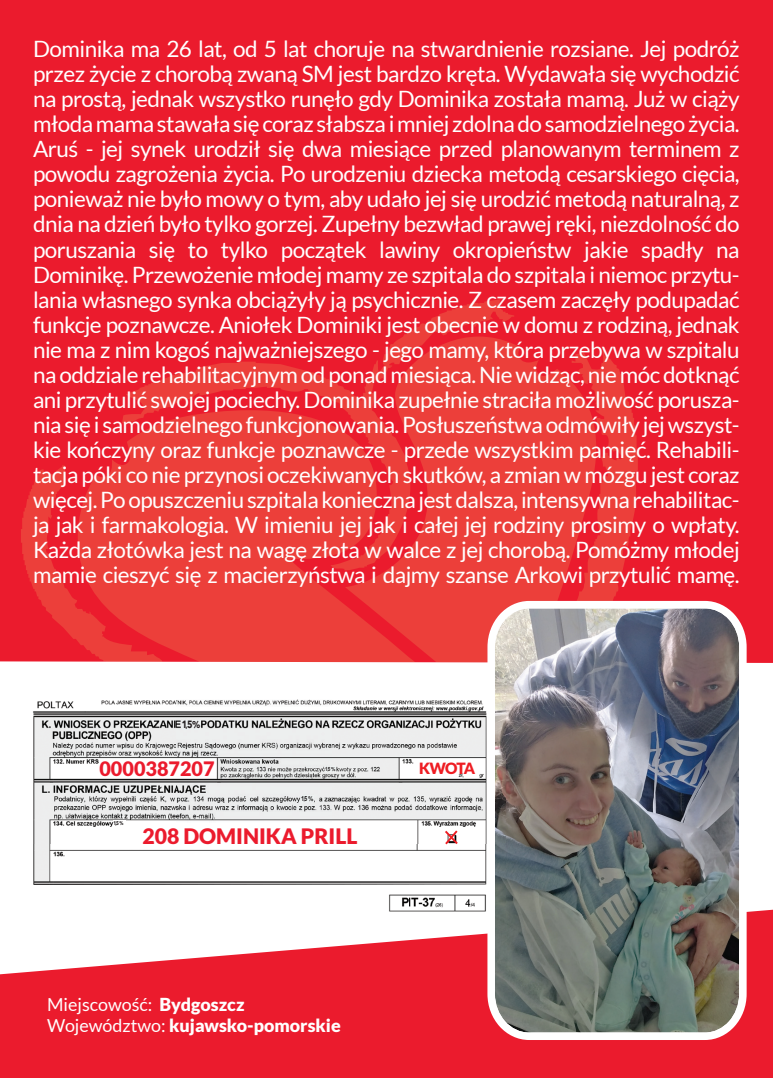
<style>
.page{position:relative;width:773px;height:1078px;background:#fff}
.page>*{position:absolute;margin:0;border:0;box-sizing:border-box;transform-origin:0 0}
.t1{font:22.5px/25px "Lato";letter-spacing:-.025em;color:#fff;text-align:justify}
.t2{font:900 21.25px "Lato";color:#eb1b2d}
.t3{font:900 19.75px "Lato";color:#eb1b2d}
.t4{font:900 18px/21.5px "Lato";color:#fff}
.t5{font:900 15.5px "Lato";letter-spacing:-.065em;color:#ee1d23}
.t6{font:700 10.5px "Avenir Next LT Pro";color:#231f20;scale:.81 1}
.t7{font:700 7px "Arial";color:#231f20;scale:.81 1}
.t8{font:700 5.75px "Arial";color:#231f20;scale:.81 1}
.t9{font:700 5.5px "Avenir Next LT Pro";color:#231f20;scale:.81 1}
.s1{font-size:8.25px}
.s2{font-size:9.75px}
.s3{font-size:4.5px}
.s4{font-size:5.5px}
.s5{font-size:6.5px}
.s6{font-weight:400}
</style>
<div class="page">
<div style="left:0;top:0;width:772px;height:785px;background:#eb1b2d"></div>
<svg style="left:21px;top:299px;width:616px;height:362px;fill:#eb3d39"></svg>
<svg style="left:78px;top:410px;width:337px;height:251px;fill:#ec3f3a"></svg>
<div style="left:0;top:661px;width:772px;height:124px;background:#fff"></div>
<svg style="left:0;top:909px;width:772px;height:168px;fill:#eb1b2d"></svg>
<img style="left:487px;top:600px;width:259px;height:439px">
<img style="left:22px;top:697px;width:483px;height:220px">
<div style="left:182px;top:720px;width:18px;height:9px;background:#edf1f2"></div>
<svg style="left:445px;top:830px;width:12px;height:14px"></svg>
<div style="left:301px;top:795px;width:12px;height:7px;background:#eef2f2"></div>
<div style="left:325px;top:766px;width:10px;height:5px;background:#eef2f2"></div>
<div style="left:114px;top:820px;width:12px;height:7px;background:#fff"></div>
<p class="t1" style="left:33px;top:37px;width:708px">Dominika ma 26 lat, od 5 lat choruje na stwardnienie rozsiane. Jej podróż przez życie z chorobą zwaną SM jest bardzo kręta. Wydawała się wychodzić na prostą, jednak wszystko runęło gdy Dominika została mamą. Już w ciąży młoda mama stawała się coraz słabsza i mniej zdolna do samodzielnego życia.<br>Aruś - jej synek urodził się dwa miesiące przed planowanym terminem z powodu zagrożenia życia. Po urodzeniu dziecka metodą cesarskiego cięcia, ponieważ nie było mowy o tym, aby udało jej się urodzić metodą naturalną, z dnia na dzień było tylko gorzej. Zupełny bezwład prawej ręki, niezdolność do poruszania się to tylko początek lawiny okropieństw jakie spadły na Dominikę. Przewożenie młodej mamy ze szpitala do szpitala i niemoc przytu&shy;lania własnego synka obciążyły ją psychicznie. Z czasem zaczęły podupadać funkcje poznawcze. Aniołek Dominiki jest obecnie w domu z rodziną, jednak nie ma z nim kogoś najważniejszego - jego mamy, która przebywa w szpitalu na oddziale rehabilitacyjnym od ponad miesiąca. Nie widząc, nie móc dotknąć ani przytulić swojej pociechy. Dominika zupełnie straciła możliwość porusza&shy;nia się i samodzielnego funkcjonowania. Posłuszeństwa odmówiły jej wszyst&shy;kie kończyny oraz funkcje poznawcze - przede wszystkim pamięć. Rehabili&shy;tacja póki co nie przynosi oczekiwanych skutków, a zmian w mózgu jest coraz więcej. Po opuszczeniu szpitala konieczna jest dalsza, intensywna rehabilitac&shy;ja jak i farmakologia. W imieniu jej jak i całej jej rodziny prosimy o wpłaty.<br>Każda złotówka jest na wagę złota w walce z jej chorobą. Pomóżmy młodej mamie cieszyć się z macierzyństwa i dajmy szanse Arkowi przytulić mamę.</p>
<p class="t6" style="left:182px;top:718px;width:25px">1 5<span class="s1">,</span> <span class="s2">%</span></p>
<p class="t3" style="left:99px;top:757px;width:117px">0000387207</p>
<p class="t5" style="left:419px;top:758px;width:57px">KWOTA</p>
<p class="t8" style="left:325px;top:764px;width:14px">1 5<span class="s3">,</span> <span class="s4">%</span></p>
<p class="t9" style="left:113px;top:819px;width:14px">1 5, %</p>
<p class="t7" style="left:301px;top:793px;width:17px">1 5<span class="s4">,</span> <span class="s5">%</span></p>
<p class="t2" style="left:142px;top:823px;width:216px">208 DOMINIKA PRILL</p>
<p class="t4" style="left:47px;top:992px;width:295px"><span class="s6">Miejscowość:</span> Bydgoszcz<br><span class="s6">Województwo:</span> kujawsko-pomorskie</p>
</div>
